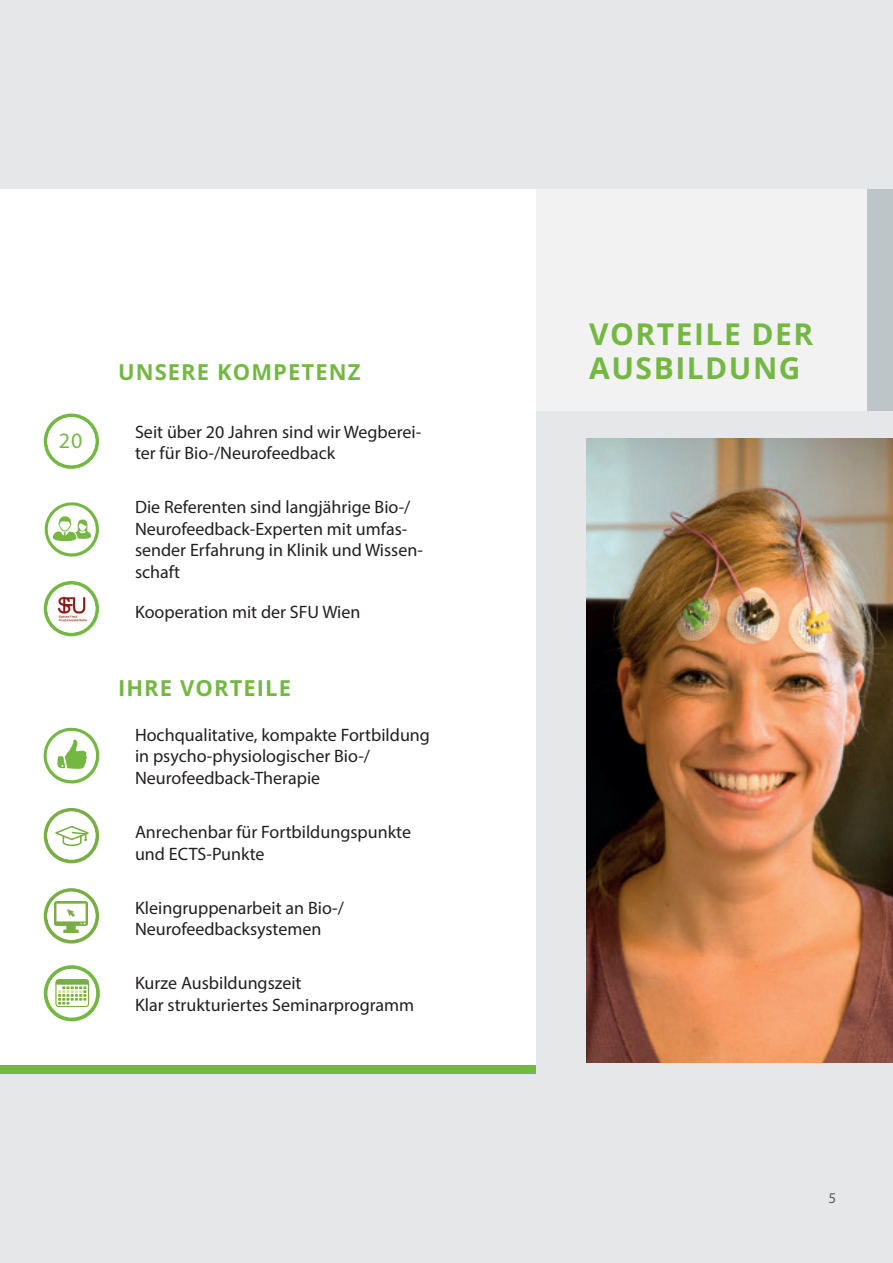
<style>
.page{position:relative;width:893px;height:1263px;background:#e6e7e9}
.page>*{position:absolute;margin:0;border:0;box-sizing:border-box;transform-origin:0 0}
.t1{font:700 30px "Open Sans";letter-spacing:.05em;color:#74b843}
.t2{font:700 21.9px "Open Sans";letter-spacing:.05em;color:#74b843}
.t3{font:21.9px "Myriad Pro";color:#74b843}
.t4{font:18px/21.6px "Myriad Pro";color:#231f20}
.t5{font:15px "Myriad Pro";color:#5c5c5f}
</style>
<div class="page">
<div style="left:0;top:189px;width:893px;height:221px;background:#f2f2f3"></div>
<div style="left:0;top:189px;width:536px;height:885px;background:#fff"></div>
<svg style="left:44px;top:888px;width:55px;height:55px"></svg>
<svg style="left:44px;top:581px;width:55px;height:55px"></svg>
<svg style="left:44px;top:414px;width:55px;height:55px"></svg>
<svg style="left:44px;top:502px;width:55px;height:55px"></svg>
<svg style="left:43px;top:727px;width:57px;height:57px"></svg>
<div style="left:47px;top:892px;width:48px;height:48px;background:#fff;border-radius:50%"></div>
<svg style="left:44px;top:808px;width:55px;height:55px"></svg>
<svg style="left:44px;top:965px;width:56px;height:56px"></svg>
<div style="left:56px;top:980px;width:32px;height:5px;background:#79ad45"></div>
<div style="left:47px;top:585px;width:48px;height:48px;background:#fff;border-radius:50%"></div>
<div style="left:47px;top:417px;width:48px;height:48px;background:#fff;border-radius:50%"></div>
<img style="left:57px;top:596px;width:30px;height:26px">
<img style="left:55px;top:901px;width:33px;height:31px">
<div style="left:867px;top:189px;width:26px;height:221px;background:#bec5c9"></div>
<div style="left:0;top:1065px;width:536px;height:9px;background:#74b843"></div>
<img style="left:587px;top:438px;width:306px;height:624px">
<p class="t3" style="left:59px;top:427px;width:25px">20</p>
<p class="t1" style="left:589px;top:313px;width:226px">VORTEILE DER</p>
<p class="t2" style="left:118px;top:357px;width:244px">UNSERE KOMPETENZ</p>
<p class="t1" style="left:589px;top:348px;width:213px">AUSBILDUNG</p>
<p class="t4" style="left:135px;top:420px;width:288px">Seit über 20 Jahren sind wir Wegberei&shy;ter für Bio-/Neurofeedback</p>
<p class="t4" style="left:135px;top:496px;width:289px">Die Referenten sind langjährige Bio-/<br>Neurofeedback-Experten mit umfas&shy;sender Erfahrung in Klinik und Wissen&shy;schaft</p>
<p class="t4" style="left:135px;top:600px;width:227px">Kooperation mit der SFU Wien</p>
<p class="t2" style="left:118px;top:673px;width:175px">IHRE VORTEILE</p>
<p class="t4" style="left:135px;top:724px;width:296px">Hochqualitative, kompakte Fortbildung in psycho-physiologischer Bio-/</p>
<p class="t4" style="left:135px;top:767px;width:187px">Neurofeedback-Therapie</p>
<p class="t4" style="left:135px;top:821px;width:278px">Anrechenbar für Fortbildungspunkte und ECTS-Punkte</p>
<p class="t4" style="left:135px;top:896px;width:210px">Kleingruppenarbeit an Bio-/</p>
<p class="t4" style="left:135px;top:918px;width:188px">Neurofeedbacksystemen</p>
<p class="t4" style="left:135px;top:972px;width:168px">Kurze Ausbildungszeit</p>
<p class="t4" style="left:135px;top:994px;width:281px">Klar strukturiertes Seminarprogramm</p>
<p class="t5" style="left:828px;top:1189px;width:9px">5</p>
</div>
